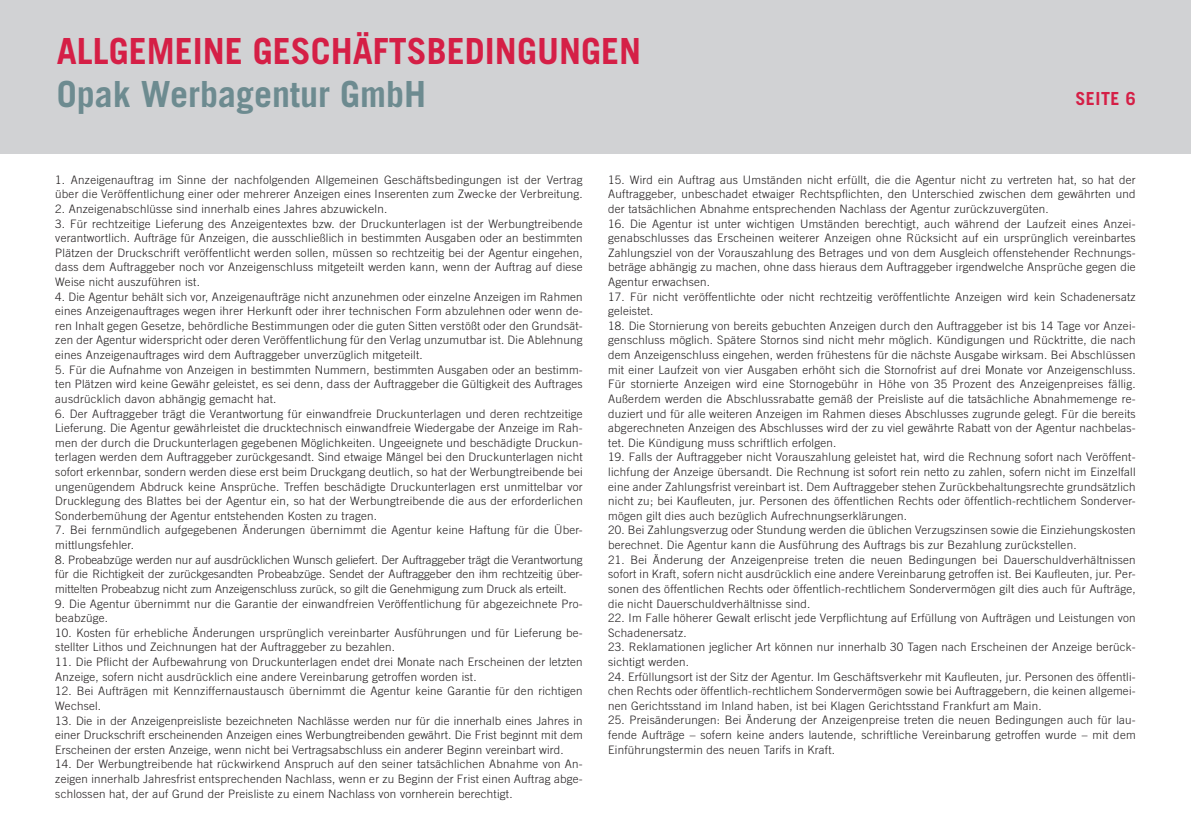
<style>
.page{position:relative;width:1191px;height:840px;background:#fff}
.page>*{position:absolute;margin:0;border:0;box-sizing:border-box;transform-origin:0 0}
.t1{font:700 36px "Trade Gothic";color:#d51f46}
.t2{font:700 36px "Trade Gothic";color:#6d8b90}
.t3{font:700 18px "Trade Gothic";letter-spacing:.03em;color:#d51f46}
.t4{font:300 11.6px/14.6px "Trade Gothic";letter-spacing:.02em;color:#231f20;text-align:justify}
</style>
<div class="page">
<div style="left:0;top:0;width:1191px;height:153px;background:#d1d2d4"></div>
<h1 class="t1" style="left:57px;top:29px;width:586px">ALLGEMEINE GESCHÄFTSBEDINGUNGEN</h1>
<h1 class="t2" style="left:57px;top:72px;width:371px">Opak Werbagentur GmbH</h1>
<h2 class="t3" style="left:1075px;top:87px;width:62px">SEITE 6</h2>
<p class="t4" style="left:55px;top:172px;width:529px">1. Anzeigenauftrag im Sinne der nachfolgenden Allgemeinen Geschäftsbedingungen ist der Vertrag über die Veröffentlichung einer oder mehrerer Anzeigen eines Inserenten zum Zwecke der Verbreitung.</p>
<p class="t4" style="left:55px;top:201px;width:333px">2. Anzeigenabschlüsse sind innerhalb eines Jahres abzuwickeln.</p>
<p class="t4" style="left:55px;top:216px;width:529px">3. Für rechtzeitige Lieferung des Anzeigentextes bzw. der Druckunterlagen ist der Werbungtreibende verantwortlich. Aufträge für Anzeigen, die ausschließlich in bestimmten Ausgaben oder an bestimmten Plätzen der Druckschrift veröffentlicht werden sollen, müssen so rechtzeitig bei der Agentur eingehen, dass dem Auftraggeber noch vor Anzeigenschluss mitgeteilt werden kann, wenn der Auftrag auf diese Weise nicht auszuführen ist.</p>
<p class="t4" style="left:55px;top:289px;width:529px">4. Die Agentur behält sich vor, Anzeigenaufträge nicht anzunehmen oder einzelne Anzeigen im Rahmen eines Anzeigenauftrages wegen ihrer Herkunft oder ihrer technischen Form abzulehnen oder wenn de&shy;ren Inhalt gegen Gesetze, behördliche Bestimmungen oder die guten Sitten verstößt oder den Grundsät&shy;zen der Agentur widerspricht oder deren Veröffentlichung für den Verlag unzumutbar ist. Die Ablehnung eines Anzeigenauftrages wird dem Auftraggeber unverzüglich mitgeteilt.</p>
<p class="t4" style="left:55px;top:362px;width:529px">5. Für die Aufnahme von Anzeigen in bestimmten Nummern, bestimmten Ausgaben oder an bestimm&shy;ten Plätzen wird keine Gewähr geleistet, es sei denn, dass der Auftraggeber die Gültigkeit des Auftrages ausdrücklich davon abhängig gemacht hat.</p>
<p class="t4" style="left:55px;top:406px;width:529px">6. Der Auftraggeber trägt die Verantwortung für einwandfreie Druckunterlagen und deren rechtzeitige Lieferung. Die Agentur gewährleistet die drucktechnisch einwandfreie Wiedergabe der Anzeige im Rah&shy;men der durch die Druckunterlagen gegebenen Möglichkeiten. Ungeeignete und beschädigte Druckun&shy;terlagen werden dem Auftraggeber zurückgesandt. Sind etwaige Mängel bei den Druckunterlagen nicht sofort erkennbar, sondern werden diese erst beim Druckgang deutlich, so hat der Werbungtreibende bei ungenügendem Abdruck keine Ansprüche. Treffen beschädigte Druckunterlagen erst unmittelbar vor Drucklegung des Blattes bei der Agentur ein, so hat der Werbungtreibende die aus der erforderlichen Sonderbemühung der Agentur entstehenden Kosten zu tragen.</p>
<p class="t4" style="left:55px;top:522px;width:529px">7. Bei fernmündlich aufgegebenen Änderungen übernimmt die Agentur keine Haftung für die Über&shy;mittlungsfehler.</p>
<p class="t4" style="left:55px;top:552px;width:529px">8. Probeabzüge werden nur auf ausdrücklichen Wunsch geliefert. Der Auftraggeber trägt die Verantwortung für die Richtigkeit der zurückgesandten Probeabzüge. Sendet der Auftraggeber den ihm rechtzeitig über&shy;mittelten Probeabzug nicht zum Anzeigenschluss zurück, so gilt die Genehmigung zum Druck als erteilt.</p>
<p class="t4" style="left:55px;top:595px;width:529px">9. Die Agentur übernimmt nur die Garantie der einwandfreien Veröffentlichung für abgezeichnete Pro&shy;beabzüge.</p>
<p class="t4" style="left:55px;top:625px;width:529px">10. Kosten für erhebliche Änderungen ursprünglich vereinbarter Ausführungen und für Lieferung be&shy;stellter Lithos und Zeichnungen hat der Auftraggeber zu bezahlen.</p>
<p class="t4" style="left:55px;top:654px;width:529px">11. Die Pflicht der Aufbewahrung von Druckunterlagen endet drei Monate nach Erscheinen der letzten<br>Anzeige, sofern nicht ausdrücklich eine andere Vereinbarung getroffen worden ist.</p>
<p class="t4" style="left:55px;top:683px;width:529px">12. Bei Aufträgen mit Kennziffernaustausch übernimmt die Agentur keine Garantie für den richtigen<br>Wechsel.</p>
<p class="t4" style="left:55px;top:712px;width:529px">13. Die in der Anzeigenpreisliste bezeichneten Nachlässe werden nur für die innerhalb eines Jahres in einer Druckschrift erscheinenden Anzeigen eines Werbungtreibenden gewährt. Die Frist beginnt mit dem Erscheinen der ersten Anzeige, wenn nicht bei Vertragsabschluss ein anderer Beginn vereinbart wird.</p>
<p class="t4" style="left:55px;top:756px;width:529px">14. Der Werbungtreibende hat rückwirkend Anspruch auf den seiner tatsächlichen Abnahme von An&shy;zeigen innerhalb Jahresfrist entsprechenden Nachlass, wenn er zu Beginn der Frist einen Auftrag abge&shy;schlossen hat, der auf Grund der Preisliste zu einem Nachlass von vornherein berechtigt.</p>
<p class="t4" style="left:608px;top:172px;width:529px">15. Wird ein Auftrag aus Umständen nicht erfüllt, die die Agentur nicht zu vertreten hat, so hat der Auftraggeber, unbeschadet etwaiger Rechtspflichten, den Unterschied zwischen dem gewährten und der tatsächlichen Abnahme entsprechenden Nachlass der Agentur zurückzuvergüten.</p>
<p class="t4" style="left:608px;top:216px;width:529px">16. Die Agentur ist unter wichtigen Umständen berechtigt, auch während der Laufzeit eines Anzei&shy;genabschlusses das Erscheinen weiterer Anzeigen ohne Rücksicht auf ein ursprünglich vereinbartes Zahlungsziel von der Vorauszahlung des Betrages und von dem Ausgleich offenstehender Rechnungs&shy;beträge abhängig zu machen, ohne dass hieraus dem Auftraggeber irgendwelche Ansprüche gegen die Agentur erwachsen.</p>
<p class="t4" style="left:608px;top:289px;width:529px">17. Für nicht veröffentlichte oder nicht rechtzeitig veröffentlichte Anzeigen wird kein Schadenersatz geleistet.</p>
<p class="t4" style="left:608px;top:318px;width:529px">18. Die Stornierung von bereits gebuchten Anzeigen durch den Auftraggeber ist bis 14 Tage vor Anzei&shy;genschluss möglich. Spätere Stornos sind nicht mehr möglich. Kündigungen und Rücktritte, die nach dem Anzeigenschluss eingehen, werden frühestens für die nächste Ausgabe wirksam. Bei Abschlüssen mit einer Laufzeit von vier Ausgaben erhöht sich die Stornofrist auf drei Monate vor Anzeigenschluss.<br>Für stornierte Anzeigen wird eine Stornogebühr in Höhe von 35 Prozent des Anzeigenpreises fällig.<br>Außerdem werden die Abschlussrabatte gemäß der Preisliste auf die tatsächliche Abnahmemenge re&shy;duziert und für alle weiteren Anzeigen im Rahmen dieses Abschlusses zugrunde gelegt. Für die bereits abgerechneten Anzeigen des Abschlusses wird der zu viel gewährte Rabatt von der Agentur nachbelas&shy;tet. Die Kündigung muss schriftlich erfolgen.</p>
<p class="t4" style="left:608px;top:449px;width:529px">19. Falls der Auftraggeber nicht Vorauszahlung geleistet hat, wird die Rechnung sofort nach Veröffent&shy;lichfung der Anzeige übersandt. Die Rechnung ist sofort rein netto zu zahlen, sofern nicht im Einzelfall eine ander Zahlungsfrist vereinbart ist. Dem Auftraggeber stehen Zurückbehaltungsrechte grundsätzlich nicht zu; bei Kaufleuten, jur. Personen des öffentlichen Rechts oder öffentlich-rechtlichem Sonderver&shy;mögen gilt dies auch bezüglich Aufrechnungserklärungen.</p>
<p class="t4" style="left:608px;top:522px;width:529px">20. Bei Zahlungsverzug oder Stundung werden die üblichen Verzugszinsen sowie die Einziehungskosten berechnet. Die Agentur kann die Ausführung des Auftrags bis zur Bezahlung zurückstellen.</p>
<p class="t4" style="left:608px;top:552px;width:529px">21. Bei Änderung der Anzeigenpreise treten die neuen Bedingungen bei Dauerschuldverhältnissen sofort in Kraft, sofern nicht ausdrücklich eine andere Vereinbarung getroffen ist. Bei Kaufleuten, jur. Per&shy;sonen des öffentlichen Rechts oder öffentlich-rechtlichem Sondervermögen gilt dies auch für Aufträge, die nicht Dauerschuldverhältnisse sind.</p>
<p class="t4" style="left:608px;top:610px;width:529px">22. Im Falle höherer Gewalt erlischt jede Verpflichtung auf Erfüllung von Aufträgen und Leistungen von<br>Schadenersatz.</p>
<p class="t4" style="left:608px;top:639px;width:529px">23. Reklamationen jeglicher Art können nur innerhalb 30 Tagen nach Erscheinen der Anzeige berück&shy;sichtigt werden.</p>
<p class="t4" style="left:608px;top:668px;width:529px">24. Erfüllungsort ist der Sitz der Agentur. Im Geschäftsverkehr mit Kaufleuten, jur. Personen des öffentli&shy;chen Rechts oder öffentlich-rechtlichem Sondervermögen sowie bei Auftraggebern, die keinen allgemei&shy;nen Gerichtsstand im Inland haben, ist bei Klagen Gerichtsstand Frankfurt am Main.</p>
<p class="t4" style="left:608px;top:712px;width:529px">25. Preisänderungen: Bei Änderung der Anzeigenpreise treten die neuen Bedingungen auch für lau&shy;fende Aufträge – sofern keine anders lautende, schriftliche Vereinbarung getroffen wurde – mit dem Einführungstermin des neuen Tarifs in Kraft.</p>
</div>
